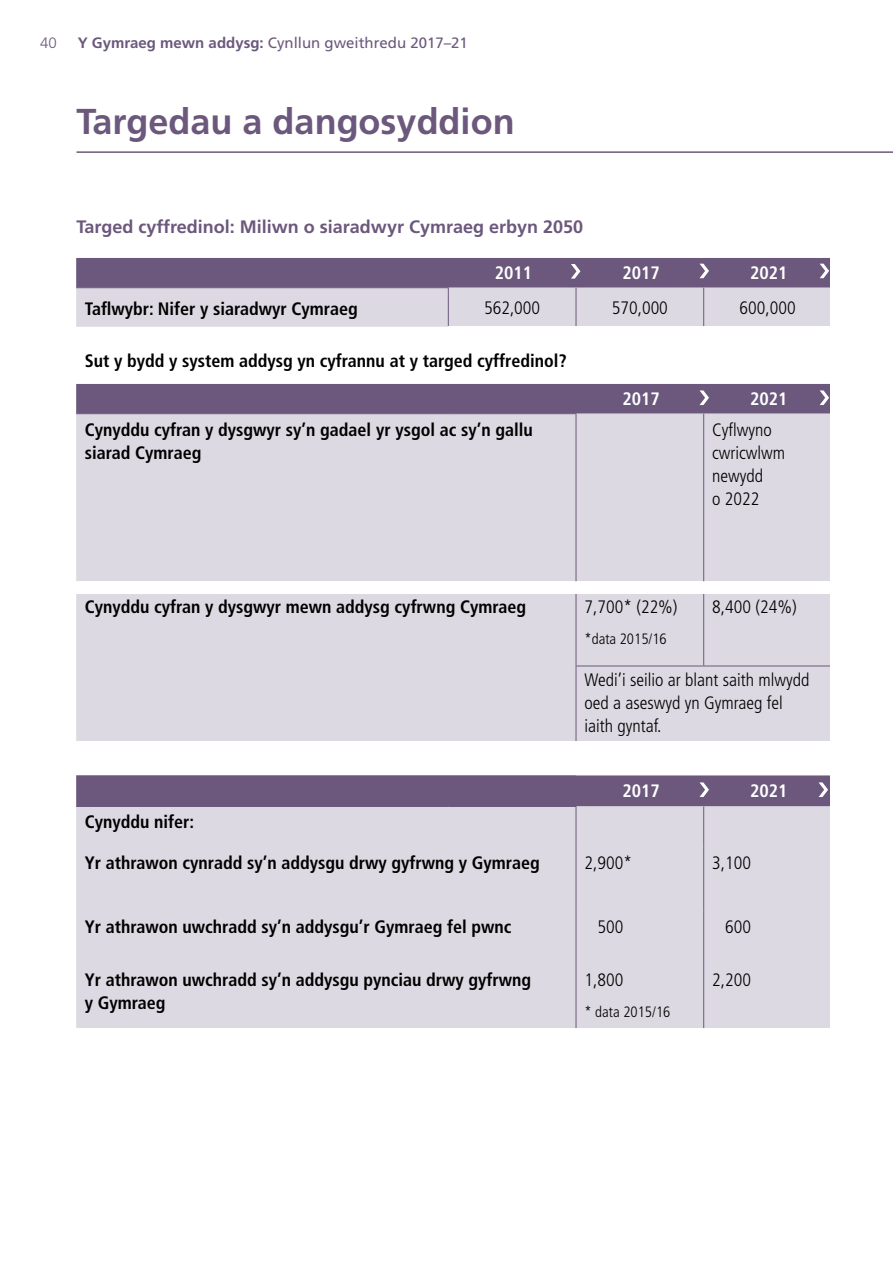
<style>
.page{position:relative;width:893px;height:1263px;background:#fff}
.page>*{position:absolute;margin:0;border:0;box-sizing:border-box;transform-origin:0 0}
.t1{font:700 36px "Frutiger LT Std";color:#6b587c}
.t2{font:700 condensed 18px/23.2px "Frutiger LT Std";color:#000}
.t3{font:300 condensed 18px/23.2px "Frutiger LT Std";color:#000}
.t4{font:700 18px "Frutiger LT Std";color:#6b587c}
.t5{font:700 condensed 18px "Frutiger LT Std";color:#fff}
.t6{font:15px "Frutiger LT Std";color:#6b587c}
.t7{font:300 condensed 15px "Frutiger LT Std";color:#000}
.t8{font:300 15px "Frutiger LT Std";color:#6b587c}
.s1{font-weight:700}
</style>
<div class="page">
<hr style="left:77px;top:151px;width:816px;height:2px;background:#6b587c">
<div style="left:76px;top:258px;width:754px;height:30px;background:#6b587c"></div>
<svg style="left:76px;top:288px;width:754px;height:740px;background:#d8d3dd"></svg>
<svg style="left:76px;top:581px;width:754px;height:194px;fill:#ddd9e2"></svg>
<div style="left:76px;top:775px;width:500px;height:31px;background:#6b587c"></div>
<hr style="left:76px;top:806px;width:372px;height:1px;background:#6b587c">
<hr style="left:448px;top:806px;width:128px;height:1px;background:#6b587c">
<hr style="left:576px;top:807px;width:1px;height:40px;background:#6b587c">
<hr style="left:576px;top:847px;width:1px;height:64px;background:#6b587c">
<hr style="left:576px;top:911px;width:1px;height:53px;background:#6b587c">
<hr style="left:576px;top:964px;width:1px;height:64px;background:#6b587c">
<hr style="left:703px;top:806px;width:1px;height:41px;background:#6b587c">
<hr style="left:703px;top:847px;width:1px;height:64px;background:#6b587c">
<hr style="left:703px;top:911px;width:1px;height:53px;background:#6b587c">
<hr style="left:703px;top:964px;width:1px;height:64px;background:#6b587c">
<hr style="left:576px;top:666px;width:1px;height:75px;background:#6b587c">
<hr style="left:76px;top:287px;width:373px;height:1px;background:#6b587c">
<hr style="left:448px;top:288px;width:1px;height:38px;background:#6b587c">
<hr style="left:576px;top:288px;width:1px;height:38px;background:#6b587c">
<hr style="left:703px;top:288px;width:1px;height:38px;background:#6b587c">
<hr style="left:448px;top:326px;width:128px;height:1px;background:#fff">
<hr style="left:576px;top:326px;width:128px;height:1px;background:#fff">
<hr style="left:704px;top:326px;width:127px;height:1px;background:#fff">
<hr style="left:76px;top:413px;width:372px;height:1px;background:#6b587c">
<hr style="left:448px;top:413px;width:128px;height:1px;background:#6b587c">
<hr style="left:576px;top:414px;width:1px;height:167px;background:#6b587c">
<hr style="left:703px;top:414px;width:1px;height:167px;background:#6b587c">
<hr style="left:576px;top:594px;width:1px;height:72px;background:#6b587c">
<hr style="left:576px;top:666px;width:128px;height:1px;background:#6b587c">
<hr style="left:703px;top:594px;width:1px;height:72px;background:#6b587c">
<hr style="left:704px;top:666px;width:127px;height:1px;background:#6b587c">
<svg style="left:571px;top:264px;width:9px;height:15px"></svg>
<svg style="left:699px;top:264px;width:10px;height:14px"></svg>
<svg style="left:699px;top:390px;width:10px;height:15px"></svg>
<svg style="left:820px;top:264px;width:9px;height:14px"></svg>
<svg style="left:820px;top:390px;width:9px;height:15px"></svg>
<svg style="left:699px;top:782px;width:10px;height:15px"></svg>
<svg style="left:819px;top:782px;width:9px;height:15px"></svg>
<p class="t8" style="left:40px;top:34px;width:18px">40</p>
<p class="t6" style="left:78px;top:34px;width:392px"><span class="s1">Y Gymraeg mewn addysg:</span> Cynllun gweithredu 2017–21</p>
<h1 class="t1" style="left:77px;top:101px;width:440px">Targedau a dangosyddion</h1>
<p class="t4" style="left:77px;top:216px;width:508px">Targed cyffredinol: Miliwn o siaradwyr Cymraeg erbyn 2050</p>
<p class="t5" style="left:495px;top:262px;width:39px">2011</p>
<p class="t5" style="left:622px;top:262px;width:39px">2017</p>
<p class="t5" style="left:750px;top:262px;width:39px">2021</p>
<p class="t2" style="left:85px;top:297px;width:275px">Taflwybr: Nifer y siaradwyr Cymraeg</p>
<p class="t3" style="left:484px;top:296px;width:58px">562,000</p>
<p class="t3" style="left:612px;top:296px;width:58px">570,000</p>
<p class="t3" style="left:739px;top:296px;width:58px">600,000</p>
<p class="t2" style="left:85px;top:349px;width:483px">Sut y bydd y system addysg yn cyfrannu at y targed cyffredinol?</p>
<p class="t5" style="left:622px;top:388px;width:39px">2017</p>
<p class="t5" style="left:750px;top:388px;width:39px">2021</p>
<p class="t2" style="left:85px;top:418px;width:450px">Cynyddu cyfran y dysgwyr sy’n gadael yr ysgol ac sy’n gallu siarad Cymraeg</p>
<p class="t3" style="left:712px;top:418px;width:75px">Cyflwyno cwricwlwm newydd<br>o 2022</p>
<p class="t2" style="left:85px;top:596px;width:443px">Cynyddu cyfran y dysgwyr mewn addysg cyfrwng Cymraeg</p>
<p class="t3" style="left:584px;top:596px;width:95px">7,700* (22%)</p>
<p class="t7" style="left:584px;top:630px;width:84px">*data 2015/16</p>
<p class="t3" style="left:712px;top:596px;width:86px">8,400 (24%)</p>
<p class="t3" style="left:584px;top:668px;width:226px">Wedi’i seilio ar blant saith mlwydd oed a aseswyd yn Gymraeg fel iaith gyntaf.</p>
<p class="t5" style="left:622px;top:780px;width:39px">2017</p>
<p class="t5" style="left:750px;top:780px;width:39px">2021</p>
<p class="t2" style="left:85px;top:811px;width:111px">Cynyddu nifer:</p>
<p class="t2" style="left:85px;top:851px;width:456px">Yr athrawon cynradd sy’n addysgu drwy gyfrwng y Gymraeg</p>
<p class="t3" style="left:584px;top:851px;width:49px">2,900*</p>
<p class="t3" style="left:712px;top:851px;width:40px">3,100</p>
<p class="t2" style="left:85px;top:915px;width:428px">Yr athrawon uwchradd sy’n addysgu’r Gymraeg fel pwnc</p>
<p class="t3" style="left:597px;top:915px;width:27px">500</p>
<p class="t3" style="left:725px;top:915px;width:27px">600</p>
<p class="t2" style="left:85px;top:968px;width:448px">Yr athrawon uwchradd sy’n addysgu pynciau drwy gyfrwng y Gymraeg</p>
<p class="t3" style="left:584px;top:968px;width:40px">1,800</p>
<p class="t3" style="left:712px;top:968px;width:40px">2,200</p>
<p class="t7" style="left:584px;top:1003px;width:87px">* data 2015/16</p>
</div>
